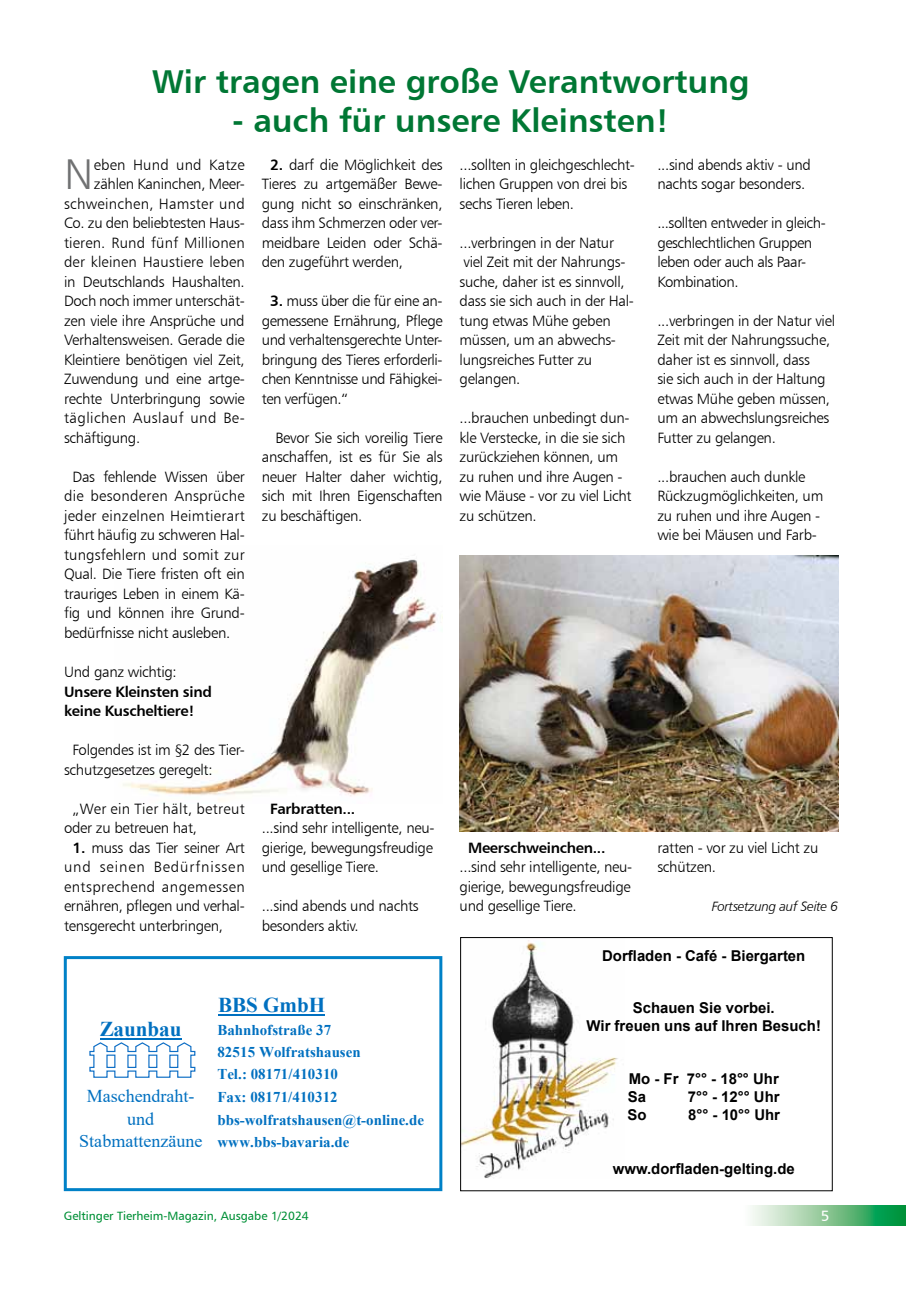
<style>
.page{position:relative;width:906px;height:1289px;background:#fff}
.page>*{position:absolute;margin:0;border:0;box-sizing:border-box;transform-origin:0 0}
.t1{font:43.05px "Humanist 777 BT Light B";color:#707172}
.t2{font:33px "Humanist 777 BT Bold B";color:#007734}
.t3{font:700 21.15px "Times New Roman";color:#0070c0}
.t4{font:18px "Times New Roman";letter-spacing:-.005em;color:#0070c0}
.t5{font:15px/19.5px "Humanist 777 BT Light B";letter-spacing:-.02em;color:#000}
.t6{font:700 15px/22px "Times New Roman";color:#0070c0}
.t7{font:15px/19.5px "Humanist 777 BT Bold B";letter-spacing:-.02em;color:#000}
.t8{font:15px "Humanist 777 BT Light B";letter-spacing:.01em;color:#000}
.t9{font:15px/19.5px "Humanist 777 BT Light B";letter-spacing:.02em;color:#000}
.t10{font:15px "Humanist 777 BT Light B";letter-spacing:.03em;color:#000}
.t11{font:15px "Humanist 777 BT Roman B";color:#fff}
.t12{font:700 14.85px/17.9px "Arial";color:#000;text-align:center}
.t13{font:13.5px "Humanist 777 BT Light Italic B";letter-spacing:-.02em;color:#000}
.t14{font:12px "Humanist 777 BT Roman B";color:#009037}
.s1{font-family:"Humanist 777 BT Bold B"}
.s2{font-weight:400;font-size:18px}
</style>
<div class="page">
<svg style="left:752px;top:1205px;width:154px;height:20px"></svg>
<img style="left:123px;top:558px;width:319px;height:244px">
<hr style="left:218px;top:1014px;width:107px;height:1px;background:#0070c0">
<hr style="left:100px;top:1037px;width:82px;height:2px;background:#0070c0">
<svg style="left:89px;top:1042px;width:107px;height:36px"></svg>
<div style="left:64px;top:956px;width:378px;height:235px;border:3px solid #0081c7"></div>
<img style="left:459px;top:555px;width:379px;height:276px">
<img style="left:462px;top:940px;width:156px;height:238px">
<div style="left:460px;top:937px;width:372px;height:254px;border:1px solid #000"></div>
<h2 class="t2" style="left:152px;top:61px;width:599px">Wir tragen eine große Verantwortung</h2>
<h2 class="t2" style="left:232px;top:100px;width:438px">- auch für unsere Kleinsten!</h2>
<h1 class="t1" style="left:64px;top:148px;width:31px">N</h1>
<p class="t8" style="left:94px;top:155px;width:152px">eben Hund und Katze</p>
<p class="t5" style="left:94px;top:174px;width:152px">zählen Kaninchen, Meer-</p>
<p class="t9" style="left:64px;top:193px;width:182px">schweinchen, Hamster und</p>
<p class="t5" style="left:64px;top:213px;width:182px">Co. zu den beliebtesten Haus-</p>
<p class="t8" style="left:64px;top:233px;width:182px">tieren. Rund fünf Millionen</p>
<p class="t8" style="left:64px;top:253px;width:182px">der kleinen Haustiere leben</p>
<p class="t5" style="left:64px;top:271px;width:182px">in Deutschlands Haushalten.</p>
<p class="t5" style="left:64px;top:291px;width:182px">Doch noch immer unterschät-</p>
<p class="t5" style="left:64px;top:310px;width:182px">zen viele ihre Ansprüche und</p>
<p class="t5" style="left:64px;top:330px;width:182px">Verhaltensweisen. Gerade die</p>
<p class="t5" style="left:64px;top:349px;width:182px">Kleintiere benötigen viel Zeit,</p>
<p class="t5" style="left:64px;top:369px;width:182px">Zuwendung und eine artge-</p>
<p class="t5" style="left:64px;top:388px;width:182px">rechte Unterbringung sowie</p>
<p class="t10" style="left:64px;top:409px;width:182px">täglichen Auslauf und Be-</p>
<p class="t5" style="left:64px;top:427px;width:78px">schäftigung.</p>
<p class="t5" style="left:64px;top:466px;width:182px;text-align:justify;text-indent:9px">Das fehlende Wissen über die besonderen Ansprüche jeder einzelnen Heimtierart führt häufig zu schweren Hal&shy;tungsfehlern und somit zur Qual. Die Tiere fristen oft ein trauriges Leben in einem Kä&shy;fig und können ihre Grund&shy;bedürfnisse nicht ausleben.</p>
<p class="t5" style="left:64px;top:661px;width:114px">Und ganz wichtig:</p>
<p class="t7" style="left:64px;top:681px;width:149px">Unsere Kleinsten sind keine Kuscheltiere!</p>
<p class="t5" style="left:64px;top:739px;width:182px;text-indent:9px">Folgendes ist im §2 des Tier&shy;schutzgesetzes geregelt:</p>
<p class="t9" style="left:64px;top:798px;width:182px;text-indent:9px">„Wer ein Tier hält, betreut oder zu betreuen hat,</p>
<p class="t5" style="left:64px;top:837px;width:182px;text-align:justify;text-indent:9px"><span class="s1">1.</span> muss das Tier seiner Art und seinen Bedürfnissen entsprechend angemessen ernähren, pflegen und verhal&shy;tensgerecht unterbringen,</p>
<p class="t5" style="left:262px;top:154px;width:182px;text-align:justify;text-indent:9px"><span class="s1">2.</span> darf die Möglichkeit des Tieres zu artgemäßer Bewe&shy;gung nicht so einschränken, dass ihm Schmerzen oder ver&shy;meidbare Leiden oder Schä&shy;den zugeführt werden,</p>
<p class="t5" style="left:262px;top:291px;width:182px;text-align:justify;text-indent:9px"><span class="s1">3.</span> muss über die für eine an&shy;gemessene Ernährung, Pflege und verhaltensgerechte Unter&shy;bringung des Tieres erforderli&shy;chen Kenntnisse und Fähigkei&shy;ten verfügen.“</p>
<p class="t5" style="left:262px;top:427px;width:182px;text-align:justify;text-indent:14px">Bevor Sie sich voreilig Tiere anschaffen, ist es für Sie als neuer Halter daher wichtig, sich mit Ihren Eigenschaften zu beschäftigen.</p>
<p class="t7" style="left:270px;top:798px;width:87px">Farbratten...</p>
<p class="t5" style="left:262px;top:817px;width:174px;text-align:justify">...sind sehr intelligente, neu&shy;gierige, bewegungsfreudige und gesellige Tiere.</p>
<p class="t5" style="left:262px;top:895px;width:158px">...sind abends und nachts besonders aktiv.</p>
<h3 class="t3" style="left:218px;top:989px;width:108px">BBS GmbH</h3>
<h3 class="t3" style="left:100px;top:1013px;width:83px">Zaunbau</h3>
<p class="t6" style="left:217px;top:1018px;width:145px">Bahnhofstraße 37<br>82515 Wolfratshausen<br>Tel.: 08171/410310</p>
<p class="t4" style="left:87px;top:1083px;width:109px">Maschendraht-</p>
<p class="t6" style="left:217px;top:1085px;width:122px">Fax: 08171/410312</p>
<p class="t4" style="left:127px;top:1105px;width:29px">und</p>
<p class="t6" style="left:79px;top:1107px;width:346px;line-height:22.6px;text-indent:138px">bbs-wolfratshausen@t-online.de<br><span class="s2">Stabmattenzäune</span> www.bbs-bavaria.de</p>
<p class="t5" style="left:459px;top:154px;width:177px">...sollten in gleichgeschlecht&shy;lichen Gruppen von drei bis sechs Tieren leben.</p>
<p class="t5" style="left:459px;top:232px;width:174px">...verbringen in der Natur viel Zeit mit der Nahrungs&shy;suche, daher ist es sinnvoll, dass sie sich auch in der Hal&shy;tung etwas Mühe geben müssen, um an abwechs&shy;lungsreiches Futter zu gelangen.</p>
<p class="t5" style="left:459px;top:408px;width:174px">...brauchen unbedingt dun&shy;kle Verstecke, in die sie sich zurückziehen können, um zu ruhen und ihre Augen - wie Mäuse - vor zu viel Licht zu schützen.</p>
<p class="t5" style="left:657px;top:154px;width:155px">...sind abends aktiv - und nachts sogar besonders.</p>
<p class="t5" style="left:657px;top:213px;width:170px">...sollten entweder in gleich&shy;geschlechtlichen Gruppen leben oder auch als Paar-<br>Kombination.</p>
<p class="t5" style="left:657px;top:310px;width:179px">...verbringen in der Natur viel<br>Zeit mit der Nahrungssuche, daher ist es sinnvoll, dass<br>sie sich auch in der Haltung etwas Mühe geben müssen, um an abwechslungsreiches<br>Futter zu gelangen.</p>
<p class="t5" style="left:657px;top:466px;width:167px">...brauchen auch dunkle<br>Rückzugmöglichkeiten, um zu ruhen und ihre Augen - wie bei Mäusen und Farb-</p>
<p class="t7" style="left:468px;top:837px;width:139px">Meerschweinchen...</p>
<p class="t5" style="left:459px;top:856px;width:174px;text-align:justify">...sind sehr intelligente, neu&shy;gierige, bewegungsfreudige und gesellige Tiere.</p>
<p class="t5" style="left:657px;top:837px;width:162px">ratten - vor zu viel Licht zu schützen.</p>
<p class="t13" style="left:711px;top:898px;width:128px">Fortsetzung auf Seite 6</p>
<p class="t12" style="left:602px;top:947px;width:205px">Dorfladen - Café - Biergarten</p>
<p class="t12" style="left:586px;top:998px;width:236px">Schauen Sie vorbei.<br>Wir freuen uns auf Ihren Besuch!</p>
<p class="t12" style="left:628px;top:1070px;width:152px;text-align:left">Mo - Fr 7°° - 18°° Uhr<br>Sa</p>
<p class="t12" style="left:687px;top:1088px;width:93px">7°° - 12°° Uhr</p>
<p class="t12" style="left:627px;top:1106px;width:21px">So</p>
<p class="t12" style="left:688px;top:1106px;width:93px">8°° - 10°° Uhr</p>
<p class="t12" style="left:613px;top:1159px;width:183px">www.dorfladen-gelting.de</p>
<p class="t14" style="left:64px;top:1208px;width:246px">Geltinger Tierheim-Magazin, Ausgabe 1/2024</p>
<p class="t11" style="left:821px;top:1206px;width:10px">5</p>
</div>
